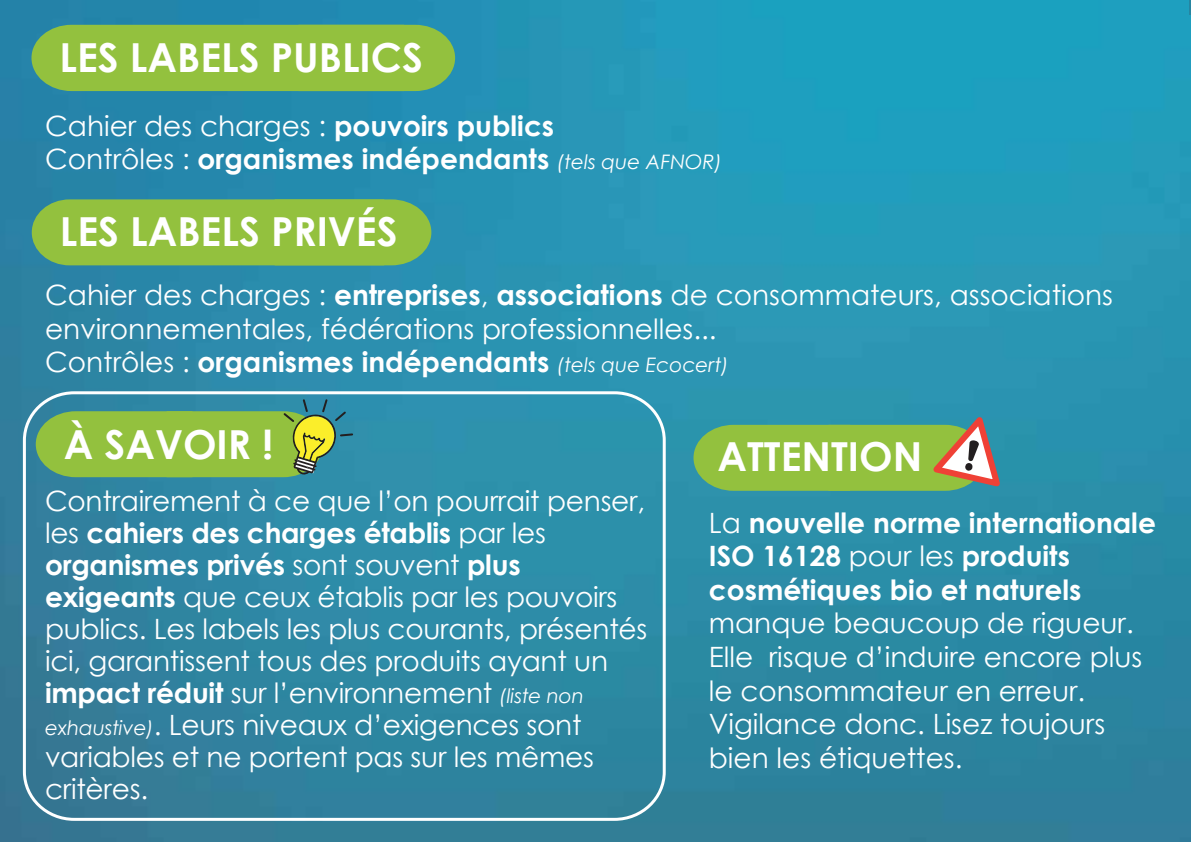
<style>
.page{position:relative;width:1191px;height:842px;background:#fff}
.page>*{position:absolute;margin:0;border:0;box-sizing:border-box;transform-origin:0 0}
.t1{font:700 40px "Century Gothic";color:#fff}
.t2{font:28px/32px "Century Gothic";letter-spacing:-.01em;color:#fff}
.t3{font:700 28px/33.6px "Century Gothic";color:#fff}
.s1{font-weight:400}
.s2{font-weight:400;font-style:italic;font-size:20px}
.s3{font-weight:700}
.s4{font-style:italic;font-size:20px}
</style>
<div class="page">
<img style="left:0;top:0;width:1190px;height:842px">
<svg style="left:1189px;top:0;width:2px;height:15px"></svg>
<div style="left:31px;top:25px;width:424px;height:66px;background:#93c13e"></div>
<div style="left:32px;top:199px;width:399px;height:66px;background:#93c13e"></div>
<svg style="left:36px;top:398px;width:316px;height:79px"></svg>
<div style="left:23px;top:391px;width:643px;height:430px;border:3px solid #fff;border-radius:49px"></div>
<svg style="left:693px;top:408px;width:312px;height:83px"></svg>
<h1 class="t1" style="left:59px;top:27px;width:365px">LES LABELS PUBLICS</h1>
<p class="t3" style="left:45px;top:108px;width:678px"><span class="s1">Cahier des charges :</span> pouvoirs publics<br><span class="s1">Contrôles :</span> organismes indépendants <span class="s2">(tels que AFNOR)</span></p>
<h1 class="t1" style="left:60px;top:201px;width:339px">LES LABELS PRIVÉS</h1>
<p class="t2" style="left:45px;top:278px;width:1069px;line-height:33.6px">Cahier des charges : <span class="s3">entreprises</span>, <span class="s3">associations</span> de consommateurs, associations environnementales, fédérations professionnelles...<br>Contrôles : <span class="s3">organismes indépendants</span> <span class="s4">(tels que Ecocert)</span></p>
<h1 class="t1" style="left:64px;top:414px;width:211px">À SAVOIR !</h1>
<p class="t2" style="left:45px;top:485px;width:604px">Contrairement à ce que l’on pourrait penser, les <span class="s3">cahiers des charges établis</span> par les <span class="s3">organismes privés</span> sont souvent <span class="s3">plus exigeants</span> que ceux établis par les pouvoirs publics. Les labels les plus courants, présentés ici, garantissent tous des produits ayant un <span class="s3">impact réduit</span> sur l’environnement <span class="s4">(liste non exhaustive)</span>. Leurs niveaux d’exigences sont variables et ne portent pas sur les mêmes critères.</p>
<h1 class="t1" style="left:717px;top:426px;width:206px">ATTENTION</h1>
<p class="t3" style="left:709px;top:504px;width:448px"><span class="s1">La</span> nouvelle norme internationale<br>ISO 16128 <span class="s1">pour les</span> produits cosmétiques bio et naturels</p>
<p class="t2" style="left:709px;top:606px;width:435px;line-height:33.6px">manque beaucoup de rigueur.<br>Elle risque d’induire encore plus le consommateur en erreur.<br>Vigilance donc. Lisez toujours bien les étiquettes.</p>
</div>
